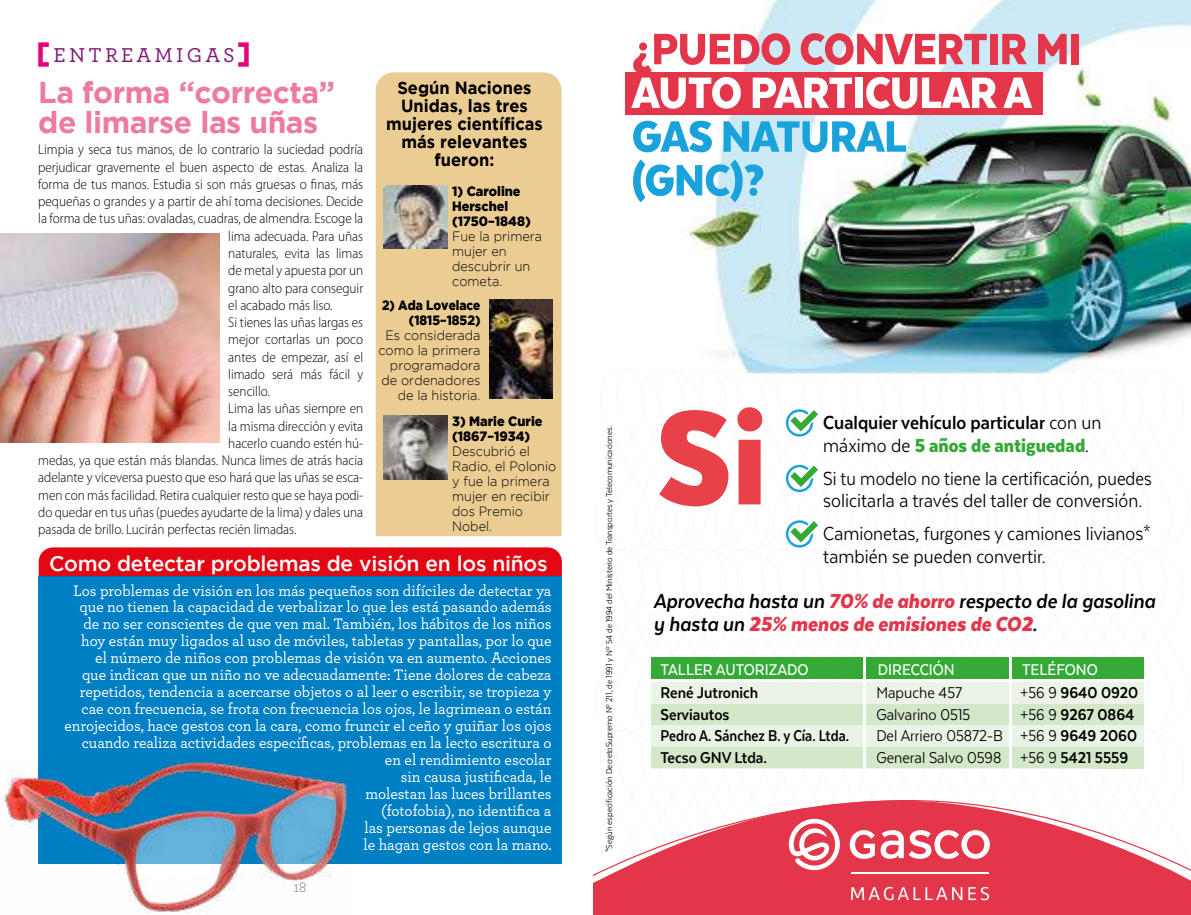
<style>
.page{position:relative;width:1191px;height:915px;background:#fff}
.page>*{position:absolute;margin:0;border:0;box-sizing:border-box;transform-origin:0 0}
.t1{font:900 153.75px "Texta Narrow";color:#e8414a}
.t2{font:900 50.55px "Texta Narrow Alt";letter-spacing:-.01em;color:#e4364a}
.t3{font:900 50.55px/43.7px "Texta Narrow Alt";letter-spacing:-.01em;color:#1aa2dc}
.t4{font:900 50.55px "Texta Narrow Alt";letter-spacing:-.01em;color:#fff}
.t5{font:700 30px/30px "Gotham";letter-spacing:-.015em;color:#ee7a9e}
.t6{font:italic 700 23.4px/23.4px "Texta Narrow";color:#000}
.t7{font:21.75px/22.6px "Texta Narrow";color:#000;scale:.96 1}
.t8{font:21.75px/22.6px "Texta Narrow";color:#000}
.t9{font:700 21.75px/22.6px "Texta Narrow";color:#000}
.t10{font:500 21px "Gotham";letter-spacing:-.01em;color:#fff}
.t11{font:500 21px "Archer";letter-spacing:.155em;color:#7e1974}
.t12{font:700 18px/21.6px "Texta Narrow";color:#000}
.t13{font:18px/21.6px "Texta Narrow";color:#000}
.t14{font:500 18px "Texta Narrow";color:#fff}
.t15{font:700 17.55px/18px "Gotham";color:#000;text-align:center;scale:.94 1}
.t16{font:500 16.05px/17px "Archer";color:#fff;text-align:right;scale:.96 1}
.t17{font:300 15px "Archer";color:#6d6d6c}
.t18{font:300 14.25px "Myriad Pro";letter-spacing:-.005em;color:#000;scale:.93 1}
.t19{font:300 13.5px/15px "Gotham";color:#000;scale:.94 1}
.t20{font:900 13.5px/15px "Gotham";color:#000;scale:.94 1}
.t21{font:900 13.5px/15px "Gotham";color:#000;text-align:right;scale:.88 1}
.t22{font:9.75px "Texta Narrow";color:#000}
.s1{font-weight:400}
.s2{font-weight:900;color:#34a936}
.s3{font-weight:900;color:#e4364a}
</style>
<div class="page">
<div style="left:38px;top:576px;width:523px;height:287px;background:#0080c4"></div>
<div style="left:38px;top:42px;width:13px;height:25px;border:4px solid #e6007d"></div>
<div style="left:236px;top:42px;width:13px;height:25px;border:4px solid #e6007d"></div>
<div style="left:39px;top:547px;width:523px;height:29px;background:#e30613"></div>
<div style="left:376px;top:72px;width:185px;height:464px;background:#ebcc93"></div>
<img style="left:384px;top:185px;width:63px;height:64px">
<img style="left:384px;top:415px;width:63px;height:64px">
<img style="left:489px;top:299px;width:63px;height:99px">
<img style="left:0;top:233px;width:220px;height:209px">
<img style="left:689px;top:0;width:502px;height:368px">
<svg style="left:619px;top:730px;width:536px;height:67px"></svg>
<svg style="left:631px;top:551px;width:547px;height:179px"></svg>
<svg style="left:631px;top:368px;width:534px;height:181px"></svg>
<div style="left:593px;top:889px;width:598px;height:25px;background:#e4364a"></div>
<svg style="left:593px;top:799px;width:598px;height:90px;fill:#e4364a"></svg>
<div style="left:651px;top:657px;width:211px;height:21px;background:#34a936"></div>
<div style="left:1012px;top:657px;width:131px;height:21px;background:#34a936"></div>
<div style="left:866px;top:657px;width:142px;height:21px;background:#34a936"></div>
<div style="left:651px;top:682px;width:211px;height:21px;background:#eaf3e5"></div>
<div style="left:866px;top:682px;width:142px;height:21px;background:#eaf3e5"></div>
<div style="left:1012px;top:682px;width:131px;height:21px;background:#eaf3e5"></div>
<div style="left:651px;top:703px;width:211px;height:22px;background:#d5e7c9"></div>
<div style="left:866px;top:703px;width:142px;height:22px;background:#d5e7c9"></div>
<div style="left:1012px;top:703px;width:131px;height:22px;background:#d5e7c9"></div>
<div style="left:866px;top:725px;width:142px;height:22px;background:#eaf3e5"></div>
<div style="left:651px;top:725px;width:211px;height:22px;background:#eaf3e5"></div>
<div style="left:1012px;top:725px;width:131px;height:22px;background:#eaf3e5"></div>
<div style="left:866px;top:747px;width:142px;height:21px;background:#d5e7c9"></div>
<div style="left:651px;top:747px;width:211px;height:21px;background:#d5e7c9"></div>
<div style="left:1012px;top:747px;width:131px;height:21px;background:#d5e7c9"></div>
<svg style="left:851px;top:886px;width:111px;height:13px"></svg>
<svg style="left:968px;top:886px;width:21px;height:13px"></svg>
<svg style="left:849px;top:829px;width:140px;height:29px"></svg>
<svg style="left:789px;top:818px;width:51px;height:51px"></svg>
<hr style="left:851px;top:871px;width:137px;height:2px;background:#fff">
<div style="left:625px;top:72px;width:417px;height:43px;background:#e4364a"></div>
<svg style="left:786px;top:409px;width:32px;height:27px"></svg>
<svg style="left:786px;top:464px;width:32px;height:28px"></svg>
<svg style="left:786px;top:520px;width:32px;height:27px"></svg>
<img style="left:2px;top:760px;width:353px;height:153px">
<h3 class="t11" style="left:54px;top:39px;width:183px">ENTREAMIGAS</h3>
<h3 class="t5" style="left:38px;top:77px;width:298px">La forma “correcta” de limarse las uñas</h3>
<p class="t15" style="left:386px;top:78px;width:168px">Según Naciones<br>Unidas, las tres mujeres científicas más relevantes fueron:</p>
<p class="t18" style="left:38px;top:142px;width:351px">Limpia y seca tus manos, de lo contrario la suciedad podría</p>
<p class="t18" style="left:38px;top:159px;width:351px">perjudicar gravemente el buen aspecto de estas. Analiza la</p>
<p class="t18" style="left:38px;top:176px;width:351px">forma de tus manos. Estudia si son más gruesas o finas, más</p>
<p class="t18" style="left:38px;top:193px;width:351px">pequeñas o grandes y a partir de ahí toma decisiones. Decide</p>
<p class="t18" style="left:38px;top:211px;width:351px">la forma de tus uñas: ovaladas, cuadras, de almendra. Escoge la</p>
<p class="t18" style="left:228px;top:228px;width:147px">lima adecuada. Para uñas</p>
<p class="t18" style="left:228px;top:245px;width:147px">naturales, evita las limas</p>
<p class="t18" style="left:228px;top:262px;width:147px">de metal y apuesta por un</p>
<p class="t18" style="left:228px;top:280px;width:147px">grano alto para conseguir</p>
<p class="t18" style="left:228px;top:297px;width:114px">el acabado más liso.</p>
<p class="t18" style="left:228px;top:314px;width:147px">Si tienes las uñas largas es</p>
<p class="t18" style="left:228px;top:331px;width:147px">mejor cortarlas un poco</p>
<p class="t18" style="left:228px;top:349px;width:147px">antes de empezar, así el</p>
<p class="t18" style="left:228px;top:366px;width:147px">limado será más fácil y</p>
<p class="t18" style="left:228px;top:383px;width:46px">sencillo.</p>
<p class="t18" style="left:228px;top:400px;width:147px">Lima las uñas siempre en</p>
<p class="t18" style="left:228px;top:418px;width:147px">la misma dirección y evita</p>
<p class="t18" style="left:228px;top:435px;width:147px">hacerlo cuando estén hú-</p>
<p class="t18" style="left:38px;top:452px;width:351px">medas, ya que están más blandas. Nunca limes de atrás hacia</p>
<p class="t18" style="left:38px;top:469px;width:351px">adelante y viceversa puesto que eso hará que las uñas se esca-</p>
<p class="t18" style="left:38px;top:487px;width:351px">men con más facilidad. Retira cualquier resto que se haya podi-</p>
<p class="t18" style="left:38px;top:504px;width:351px">do quedar en tus uñas (puedes ayudarte de la lima) y dales una</p>
<p class="t18" style="left:38px;top:521px;width:279px">pasada de brillo. Lucirán perfectas recién limadas.</p>
<p class="t20" style="left:452px;top:183px;width:85px">1) Caroline<br>Herschel (1750–1848)</p>
<p class="t19" style="left:452px;top:228px;width:97px">Fue la primera mujer en descubrir un cometa.</p>
<p class="t21" style="left:382px;top:297px;width:113px">2) Ada Lovelace (1815–1852)</p>
<p class="t19" style="left:378px;top:327px;width:110px;text-align:right">Es considerada como la primera programadora de ordenadores de la historia.</p>
<p class="t20" style="left:452px;top:413px;width:98px">3) Marie Curie (1867–1934)</p>
<p class="t19" style="left:452px;top:443px;width:112px">Descubrió el<br>Radio, el Polonio y fue la primera mujer en recibir dos Premio<br>Nobel.</p>
<h3 class="t10" style="left:49px;top:551px;width:500px">Como detectar problemas de visión en los niños</h3>
<p class="t16" style="left:64px;top:580px;width:509px">Los problemas de visión en los más pequeños son difíciles de detectar ya que no tienen la capacidad de verbalizar lo que les está pasando además de no ser conscientes de que ven mal. También, los hábitos de los niños hoy están muy ligados al uso de móviles, tabletas y pantallas, por lo que<br>el número de niños con problemas de visión va en aumento. Acciones<br>que indican que un niño no ve adecuadamente: Tiene dolores de cabeza repetidos, tendencia a acercarse objetos o al leer o escribir, se tropieza y cae con frecuencia, se frota con frecuencia los ojos, le lagrimean o están enrojecidos, hace gestos con la cara, como fruncir el ceño y guiñar los ojos cuando realiza actividades específicas, problemas en la lecto escritura o en el rendimiento escolar<br>sin causa justificada, le<br>molestan las luces brillantes<br>(fotofobia), no identifica a<br>las personas de lejos aunque<br>le hagan gestos con la mano.</p>
<p class="t17" style="left:293px;top:877px;width:14px">18</p>
<h2 class="t2" style="left:632px;top:23px;width:451px">¿PUEDO CONVERTIR MI</h2>
<h2 class="t4" style="left:632px;top:66px;width:401px">AUTO PARTICULAR A</h2>
<h2 class="t3" style="left:632px;top:114px;width:277px">GAS NATURAL (GNC)?</h2>
<p class="t22" style="left:604px;top:851px;width:428px;rotate:-90deg">*Según especificación DecretoSupremo Nº 211, de 1991 y Nº 54 de 1994 del Ministerio de Transportes y Telecomunicaciones.</p>
<h1 class="t1" style="left:656px;top:378px;width:112px">Si</h1>
<h3 class="t9" style="left:823px;top:411px;width:280px">Cualquier vehículo particular <span class="s1">con un máximo de</span> <span class="s2">5 años de antiguedad</span><span class="s1">.</span></h3>
<h3 class="t7" style="left:823px;top:466px;width:344px">Si tu modelo no tiene la certificación, puedes solicitarla a través del taller de conversión.</h3>
<h3 class="t8" style="left:823px;top:522px;width:329px">Camionetas, furgones y camiones livianos* también se pueden convertir.</h3>
<h3 class="t6" style="left:653px;top:588px;width:503px">Aprovecha hasta un <span class="s3">70% de ahorro</span> respecto de la gasolina y hasta un <span class="s3">25% menos de emisiones de CO2</span>.</h3>
<p class="t14" style="left:878px;top:660px;width:78px">DIRECCIÓN</p>
<p class="t14" style="left:1022px;top:660px;width:77px">TELÉFONO</p>
<p class="t14" style="left:660px;top:660px;width:149px">TALLER AUTORIZADO</p>
<p class="t12" style="left:660px;top:681px;width:190px">René Jutronich<br>Serviautos<br>Pedro A. Sánchez B. y Cía. Ltda.<br>Tecso GNV Ltda.</p>
<p class="t13" style="left:876px;top:681px;width:128px">Mapuche 457<br>Galvarino 0515<br>Del Arriero 05872-B<br>General Salvo 0598</p>
<p class="t12" style="left:1020px;top:681px;width:120px"><span class="s1">+56 9</span> 9640 0920 <span class="s1">+56 9</span> 9267 0864 <span class="s1">+56 9</span> 9649 2060 <span class="s1">+56 9</span> 5421 5559</p>
</div>
